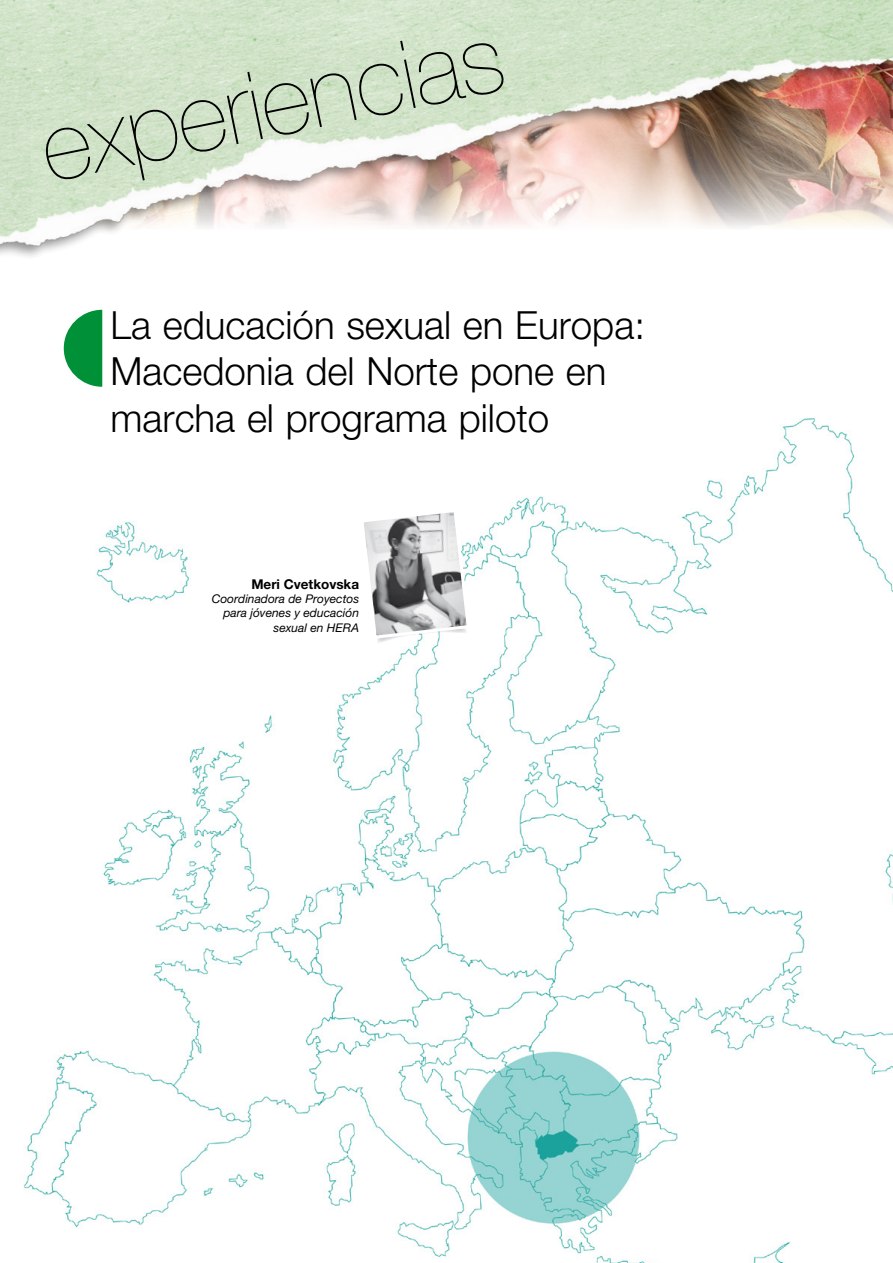
<style>
.page{position:relative;width:893px;height:1263px;background:#fff}
.page>*{position:absolute;margin:0;border:0;box-sizing:border-box;transform-origin:0 0}
.t1{font:200 95.7px "Helvetica Neue LT";color:#000}
.t2{font:300 38.85px/46.7px "Helvetica Neue LT";color:#000}
.t3{font:700 13.5px "Helvetica Neue LT";color:#000}
.t4{font:italic 12px/14.4px "Helvetica Neue LT";color:#000;text-align:right}
</style>
<div class="page">
<img style="left:23px;top:418px;width:870px;height:845px">
<img style="left:0;top:0;width:893px;height:257px">
<svg style="left:64px;top:310px;width:38px;height:77px"></svg>
<svg style="left:359px;top:507px;width:113px;height:137px"></svg>
<h1 class="t1" style="left:31px;top:97px;width:471px;rotate:-12deg">experiencias</h1>
<p class="t2" style="left:111px;top:301px;width:536px">La educación sexual en Europa:<br>Macedonia del Norte pone en marcha el programa piloto</p>
<p class="t3" style="left:251px;top:575px;width:109px">Meri Cvetkovska</p>
<p class="t4" style="left:212px;top:591px;width:149px">Coordinadora de Proyectos para jóvenes y educación sexual en HERA</p>
</div>
